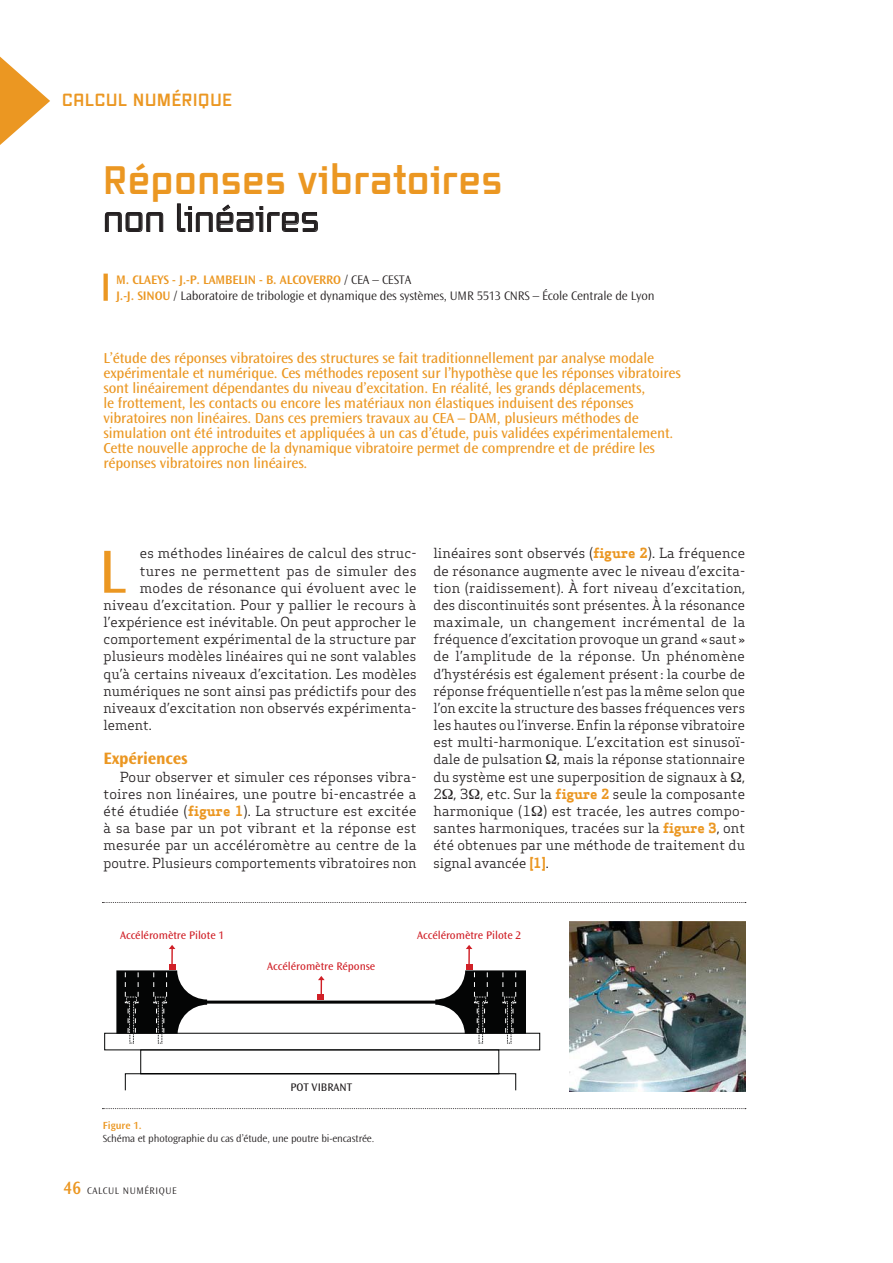
<style>
.page{position:relative;width:893px;height:1263px;background:#fff}
.page>*{position:absolute;margin:0;border:0;box-sizing:border-box;transform-origin:0 0}
.t1{font:63.45px "Ocean Sans Std";color:#eb9722}
.t2{font:700 38.7px "Vox";letter-spacing:.03em;color:#eb9722}
.t3{font:34.35px "Vox";letter-spacing:.03em;color:#231f20}
.t4{font:700 17.1px "Vox";letter-spacing:.05em;color:#eb9722}
.t5{font:700 17.1px "Ocean Sans Std";letter-spacing:-.01em;color:#eb9722}
.t6{font:15px/15px "Ocean Sans Std";letter-spacing:-.01em;color:#eb9722}
.t7{font:13.65px/17.1px "Apex Serif";letter-spacing:.005em;color:#231f20;text-align:justify}
.t8{font:300 12.9px/15.8px "Ocean Sans Std";letter-spacing:-.01em;color:#231f20}
.t9{font:11.4px "Ocean Sans Std";color:#d02027}
.t10{font:11.4px "Ocean Sans Std";color:#231f20}
.t11{font:300 10.8px "Ocean Sans Std";letter-spacing:-.01em;color:#231f20}
.t12{font:600 10.8px "Ocean Sans Std";color:#eb9722}
.t13{font:300 10.05px "Ocean Sans Std";letter-spacing:.06em;color:#231f20}
.s1{font-weight:600;color:#eb9722}
.s2{font-weight:700;color:#eb9722}
.s3{font-weight:600;font-size:18.6px;color:#eb9722}
</style>
<div class="page">
<svg style="left:0;top:56px;width:50px;height:89px"></svg>
<svg style="left:105px;top:212px;width:58px;height:20px"></svg>
<svg style="left:177px;top:203px;width:141px;height:29px"></svg>
<div style="left:103px;top:274px;width:5px;height:27px;background:#eb9722"></div>
<svg style="left:124px;top:1049px;width:393px;height:42px"></svg>
<img style="left:570px;top:922px;width:175px;height:170px">
<svg style="left:102px;top:1108px;width:644px;height:1px"></svg>
<svg style="left:102px;top:902px;width:644px;height:1px"></svg>
<svg style="left:116px;top:945px;width:410px;height:89px"></svg>
<p class="t4" style="left:62px;top:92px;width:171px">CALCUL NUMÉRIQUE</p>
<h2 class="t2" style="left:103px;top:163px;width:400px">Réponses vibratoires</h2>
<h3 class="t3" style="left:103px;top:204px;width:217px">non linéaires</h3>
<p class="t8" style="left:116px;top:272px;width:540px"><span class="s1">M. CLAEYS - J.-P. LAMBELIN - B. ALCOVERRO</span> / CEA – CESTA<br><span class="s1">J.-J. SINOU</span> / Laboratoire de tribologie et dynamique des systèmes, UMR 5513 CNRS – École Centrale de Lyon</p>
<p class="t6" style="left:103px;top:351px;width:579px">L’étude des réponses vibratoires des structures se fait traditionnellement par analyse modale expérimentale et numérique. Ces méthodes reposent sur l’hypothèse que les réponses vibratoires sont linéairement dépendantes du niveau d’excitation. En réalité, les grands déplacements,<br>le frottement, les contacts ou encore les matériaux non élastiques induisent des réponses vibratoires non linéaires. Dans ces premiers travaux au CEA – DAM, plusieurs méthodes de simulation ont été introduites et appliquées à un cas d’étude, puis validées expérimentalement.<br>Cette nouvelle approche de la dynamique vibratoire permet de comprendre et de prédire les réponses vibratoires non linéaires.</p>
<p class="t7" style="left:140px;top:547px;width:278px">es méthodes linéaires de calcul des struc-</p>
<p class="t7" style="left:140px;top:564px;width:278px">tures ne permettent pas de simuler des</p>
<p class="t7" style="left:140px;top:581px;width:278px">modes de résonance qui évoluent avec le</p>
<p class="t7" style="left:104px;top:598px;width:314px">niveau d’excitation. Pour y pallier le recours à</p>
<p class="t7" style="left:103px;top:615px;width:315px">l’expérience est inévitable. On peut approcher le</p>
<p class="t7" style="left:103px;top:632px;width:315px">comportement expérimental de la structure par</p>
<p class="t7" style="left:103px;top:650px;width:314px">plusieurs modèles linéaires qui ne sont valables</p>
<p class="t7" style="left:103px;top:667px;width:315px">qu’à certains niveaux d’excitation. Les modèles</p>
<p class="t7" style="left:103px;top:684px;width:315px">numériques ne sont ainsi pas prédictifs pour des</p>
<p class="t7" style="left:103px;top:701px;width:315px">niveaux d’excitation non observés expérimenta-</p>
<p class="t7" style="left:103px;top:718px;width:50px">lement.</p>
<p class="t5" style="left:103px;top:749px;width:86px">Expériences</p>
<p class="t7" style="left:103px;top:770px;width:315px;text-indent:16px">Pour observer et simuler ces réponses vibra&shy;toires non linéaires, une poutre bi-encastrée a été étudiée (<span class="s2">figure 1</span>). La structure est excitée à sa base par un pot vibrant et la réponse est mesurée par un accéléromètre au centre de la poutre. Plusieurs comportements vibratoires non</p>
<h1 class="t1" style="left:98px;top:543px;width:29px">L</h1>
<p class="t7" style="left:433px;top:547px;width:313px">linéaires sont observés (<span class="s2">figure 2</span>). La fréquence de résonance augmente avec le niveau d’excita&shy;tion (raidissement). À fort niveau d’excitation, des discontinuités sont présentes. À la résonance maximale, un changement incrémental de la fréquence d’excitation provoque un grand « saut » de l’amplitude de la réponse. Un phénomène d’hystérésis est également présent : la courbe de réponse fréquentielle n’est pas la même selon que l’on excite la structure des basses fréquences vers les hautes ou l’inverse. Enfin la réponse vibratoire est multi-harmonique. L’excitation est sinusoï&shy;dale de pulsation , mais la réponse stationnaire du système est une superposition de signaux à , 2 , 3 , etc. Sur la <span class="s2">figure 2</span> seule la composante harmonique (1 ) est tracée, les autres compo&shy;santes harmoniques, tracées sur la <span class="s2">figure 3</span>, ont été obtenues par une méthode de traitement du signal avancée <span class="s2">[1]</span>.</p>
<p class="t9" style="left:120px;top:930px;width:106px">Accéléromètre Pilote 1</p>
<p class="t9" style="left:267px;top:961px;width:109px">Accéléromètre Réponse</p>
<p class="t9" style="left:417px;top:930px;width:106px">Accéléromètre Pilote 2</p>
<p class="t10" style="left:290px;top:1082px;width:63px">POT VIBRANT</p>
<p class="t12" style="left:103px;top:1119px;width:40px">Figure 1.</p>
<p class="t11" style="left:103px;top:1134px;width:273px">Schéma et photographie du cas d’étude, une poutre bi-encastrée.</p>
<p class="t13" style="left:64px;top:1186px;width:114px"><span class="s3">46</span> CALCUL NUMÉRIQUE</p>
</div>
